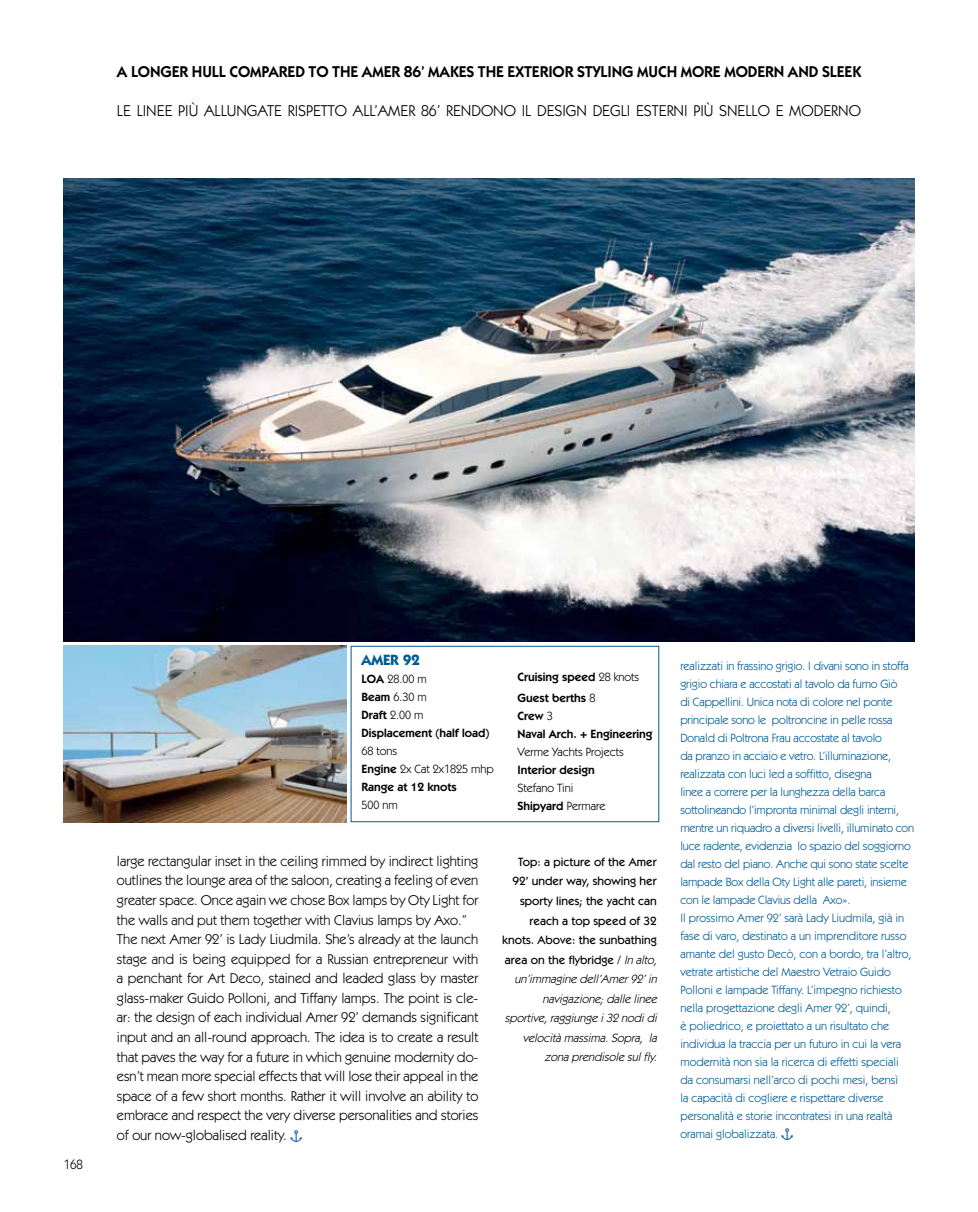
<style>
.page{position:relative;width:978px;height:1212px;background:#fff}
.page>*{position:absolute;margin:0;border:0;box-sizing:border-box;transform-origin:0 0}
.t1{font:15.75px "ITC Kabel Std";color:#000}
.t2{font:600 15.75px "ITC Kabel Std";letter-spacing:-.005em;color:#000}
.t3{font:700 15px "ITC Kabel Std";color:#005b94}
.t4{font:14.25px/19.5px "ITC Kabel Std";color:#000}
.t5{font:13.5px "ITC Kabel Std";color:#000;scale:.95 1}
.t6{font:12px/18px "ITC Kabel Std";letter-spacing:-.01em;color:#005b94}
.t7{font:500 12px/19.5px "ITC Kabel Std";color:#000;text-align:right}
.t8{font:600 12px/18px "ITC Kabel Std";color:#000}
.t9{font:12px/18px "ITC Kabel Std";color:#000}
.s1{font-weight:400}
.s2{font-weight:600}
.s3{font-family:"Carta Std";font-size:18px;color:#005b94}
.s4{font-weight:400;font-style:italic}
.s5{font-family:"Carta Std";font-size:18px}
</style>
<div class="page">
<img style="left:64px;top:179px;width:850px;height:463px">
<div style="left:351px;top:646px;width:308px;height:176px;border:1px solid #005b94"></div>
<img style="left:64px;top:646px;width:283px;height:176px">
<h1 class="t2" style="left:117px;top:63px;width:746px">a longer hull compared to the amer 86’ makes the exterior styling much more modern and sleek</h1>
<h1 class="t1" style="left:117px;top:102px;width:28px">le linee</h1>
<h1 class="t1" style="left:178px;top:102px;width:36px">pi ù allungate</h1>
<h1 class="t1" style="left:288px;top:102px;width:8px">rispett</h1>
<h1 class="t1" style="left:335px;top:102px;width:54px">o all’amer</h1>
<h1 class="t1" style="left:421px;top:102px;width:35px">86’ rend</h1>
<h1 class="t1" style="left:481px;top:102px;width:66px">ono il design</h1>
<h1 class="t1" style="left:593px;top:102px;width:9px">degli</h1>
<h1 class="t1" style="left:636px;top:102px;width:9px">esterni</h1>
<h1 class="t1" style="left:693px;top:102px;width:35px">pi ù snell</h1>
<h1 class="t1" style="left:758px;top:102px;width:66px">o e modern</h1>
<h1 class="t1" style="left:849px;top:102px;width:14px">o</h1>
<p class="t5" style="left:64px;top:1156px;width:22px">168</p>
<p class="t3" style="left:361px;top:651px;width:60px">AMER 92</p>
<p class="t8" style="left:361px;top:670px;width:129px">LOA <span class="s1">28.00 m<br></span>Beam <span class="s1">6.30 m<br></span>Draft <span class="s1">2.00 m<br></span>Displacement (half load)</p>
<p class="t9" style="left:361px;top:742px;width:134px">68 tons<br><span class="s2">Engine</span> 2x Cat 2x1825 mhp<br><span class="s2">Range at 12 knots</span></p>
<p class="t9" style="left:361px;top:796px;width:38px">500 nm</p>
<p class="t8" style="left:518px;top:666px;width:123px;line-height:21px">Cruising speed <span class="s1">28 knots<br></span>Guest berths <span class="s1">8</span></p>
<p class="t8" style="left:518px;top:707px;width:136px">Crew <span class="s1">3<br></span>Naval Arch. + Engineering</p>
<p class="t9" style="left:518px;top:743px;width:108px">Verme Yachts Projects</p>
<p class="t8" style="left:518px;top:761px;width:79px">Interior design</p>
<p class="t9" style="left:518px;top:779px;width:89px">Stefano Tini<br><span class="s2">Shipyard</span> Permare</p>
<p class="t4" style="left:117px;top:851px;width:363px">large rectangular inset in the ceiling rimmed by indirect lighting outlines the lounge area of the saloon, creating a feeling of even greater space. Once again we chose Box lamps by Oty Light for the walls and put them together with Clavius lamps by Axo.” The next Amer 92’ is Lady Liudmila. She’s already at the launch stage and is being equipped for a Russian entrepreneur with a penchant for Art Deco, stained and leaded glass by master glass-maker Guido Polloni, and Tiffany lamps. The point is cle&shy;ar: the design of each individual Amer 92’ demands significant input and an all-round approach. The idea is to create a result that paves the way for a future in which genuine modernity do&shy;esn’t mean more special effects that will lose their appeal in the space of a few short months. Rather it will involve an ability to embrace and respect the very diverse personalities and stories of our now-globalised reality. <span class="s3">•</span></p>
<p class="t7" style="left:502px;top:852px;width:159px">Top: a picture of the Amer<br>92’ under way, showing her sporty lines; the yacht can reach a top speed of 32 knots. Above: the sunbathing area on the flybridge / <span class="s4">In alto, un’immagine dell’Amer92’in navigazione;dalle linee sportive,raggiunge i32 nodidi velocitàmassima.Sopra, la zonaprendisole sulfly.</span></p>
<p class="t6" style="left:680px;top:657px;width:235px">realizzati in frassino grigio. I divani sono in stoffa grigio chiara e accostati al tavolo da fumo Giò<br>di Cappellini. Unica nota di colore nel ponte principale sono le poltroncine in pelle rossa Donald di Poltrona Frau accostate al tavolo<br>da pranzo in acciaio e vetro. L’illuminazione, realizzata con luci led a soffitto, disegna<br>linee a correre per la lunghezza della barca sottolineando l’impronta minimal degli interni, mentre un riquadro a diversi livelli, illuminato con luce radente, evidenzia lo spazio del soggiorno dal resto del piano. Anche qui sono state scelte lampade Box della Oty Light alle pareti, insieme con le lampade Clavius della Axo».<br>Il prossimo Amer 92’ sarà Lady Liudmila, già in fase di varo, destinato a un imprenditore russo amante del gusto Decò, con a bordo, tra l’altro, vetrate artistiche del Maestro Vetraio Guido Polloni e lampade Tiffany. L’impegno richiesto nella progettazione degli Amer 92’, quindi,<br>è poliedrico, e proiettato a un risultato che individua la traccia per un futuro in cui la vera modernità non sia la ricerca di effetti speciali da consumarsi nell’arco di pochi mesi, bensì<br>la capacità di cogliere e rispettare diverse personalità e storie incontratesi in una realtà oramai globalizzata. <span class="s5">•</span></p>
</div>
